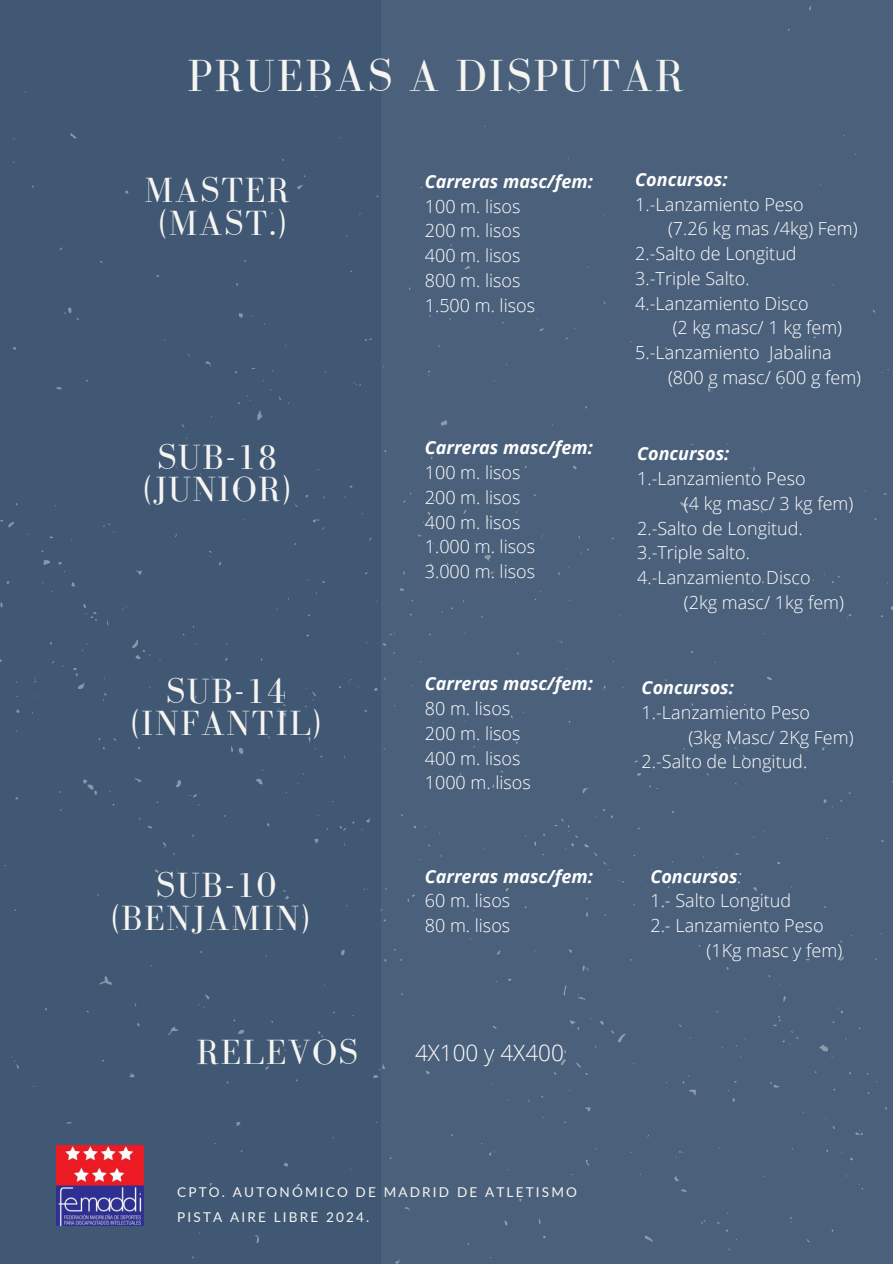
<style>
.page{position:relative;width:893px;height:1264px;background:#fff}
.page>*{position:absolute;margin:0;border:0;box-sizing:border-box;transform-origin:0 0}
.t1{font:46.35px "Bodoni FLF";letter-spacing:.04em;color:#f5f4f1}
.t2{font:36px/32.7px "Bodoni FLF";letter-spacing:.04em;color:#f5f4f1;text-align:center}
.t3{font:300 22.5px "Open Sans";color:#fff}
.t4{font:300 18px/24.8px "Open Sans";color:#fff}
.t5{font:italic 700 18px "Open Sans";color:#fff}
.t6{font:13.5px "Lato";letter-spacing:.16em;color:#f5f4f1}
.s1{font-weight:700;font-style:italic}
.s2{font-weight:300}
</style>
<div class="page">
<div style="left:0;top:0;width:382px;height:1263px;background:#405873"></div>
<div style="left:382px;top:0;width:510px;height:1263px;background:#4b617b"></div>
<img style="left:56px;top:1145px;width:87px;height:80px">
<p class="t1" style="left:187px;top:51px;width:498px">PRUEBAS A DISPUTAR</p>
<h4 class="t2" style="left:145px;top:174px;width:146px">MASTER (MAST.)</h4>
<h4 class="t4" style="left:425px;top:168px;width:170px"><span class="s1">Carreras masc/fem:<br></span>100 m. lisos<br>200 m. lisos<br>400 m. lisos<br>800 m. lisos<br>1.500 m. lisos</h4>
<h2 class="t5" style="left:635px;top:166px;width:94px">Concursos:</h2>
<h2 class="t4" style="left:635px;top:191px;width:170px">1.-Lanzamiento Peso</h2>
<h2 class="t4" style="left:668px;top:216px;width:191px">(7.26 kg mas /4kg) Fem)</h2>
<h2 class="t4" style="left:635px;top:241px;width:163px">2.-Salto de Longitud</h2>
<h2 class="t4" style="left:635px;top:265px;width:116px">3.-Triple Salto.</h2>
<h2 class="t4" style="left:635px;top:290px;width:175px">4.-Lanzamiento Disco</h2>
<h2 class="t4" style="left:672px;top:315px;width:171px">(2 kg masc/ 1 kg fem)</h2>
<h2 class="t4" style="left:635px;top:340px;width:198px">5.-Lanzamiento Jabalina</h2>
<h2 class="t4" style="left:668px;top:364px;width:194px">(800 g masc/ 600 g fem)</h2>
<h4 class="t2" style="left:143px;top:440px;width:148px">SUB-18 (JUNIOR)</h4>
<h4 class="t4" style="left:425px;top:435px;width:170px"><span class="s1">Carreras masc/fem:<br></span>100 m. lisos<br>200 m. lisos<br>400 m. lisos<br>1.000 m. lisos<br>3.000 m. lisos</h4>
<h4 class="t5" style="left:637px;top:441px;width:94px">Concursos:</h4>
<h4 class="t4" style="left:637px;top:466px;width:170px">1.-Lanzamiento Peso</h4>
<h4 class="t4" style="left:684px;top:490px;width:171px">(4 kg masc/ 3 kg fem)</h4>
<h4 class="t4" style="left:637px;top:515px;width:167px">2.-Salto de Longitud.</h4>
<h4 class="t4" style="left:637px;top:540px;width:114px">3.-Triple salto.</h4>
<h4 class="t4" style="left:637px;top:565px;width:175px">4.-Lanzamiento Disco</h4>
<h4 class="t4" style="left:684px;top:589px;width:162px">(2kg masc/ 1kg fem)</h4>
<h4 class="t2" style="left:131px;top:674px;width:191px">SUB-14 (INFANTIL)</h4>
<h1 class="t4" style="left:425px;top:671px;width:170px"><span class="s1">Carreras masc/fem:<br></span>80 m. lisos<br>200 m. lisos<br>400 m. lisos<br>1000 m. lisos</h1>
<h2 class="t5" style="left:641px;top:674px;width:94px">Concursos:</h2>
<h2 class="t4" style="left:641px;top:699px;width:170px">1.-Lanzamiento Peso</h2>
<h2 class="t4" style="left:688px;top:724px;width:167px">(3kg Masc/ 2Kg Fem)</h2>
<h2 class="t4" style="left:641px;top:749px;width:167px">2.-Salto de Longitud.</h2>
<h2 class="t2" style="left:111px;top:868px;width:199px">SUB-10 (BENJAMIN)</h2>
<h2 class="t4" style="left:425px;top:863px;width:170px"><span class="s1">Carreras masc/fem:<br></span>60 m. lisos<br>80 m. lisos</h2>
<h2 class="t5" style="left:650px;top:863px;width:93px">Concursos<span class="s2">:</span></h2>
<h2 class="t4" style="left:650px;top:888px;width:142px">1.- Salto Longitud</h2>
<h2 class="t4" style="left:650px;top:912px;width:175px">2.- Lanzamiento Peso</h2>
<h2 class="t4" style="left:706px;top:937px;width:137px">(1Kg masc y fem)</h2>
<h3 class="t2" style="left:196px;top:1035px;width:163px">RELEVOS</h3>
<p class="t3" style="left:415px;top:1037px;width:150px">4X100 y 4X400</p>
<h4 class="t6" style="left:177px;top:1183px;width:401px">CPTO. AUTONÓMICO DE MADRID DE ATLETISMO</h4>
<h4 class="t6" style="left:177px;top:1208px;width:193px">PISTA AIRE LIBRE 2024.</h4>
</div>
